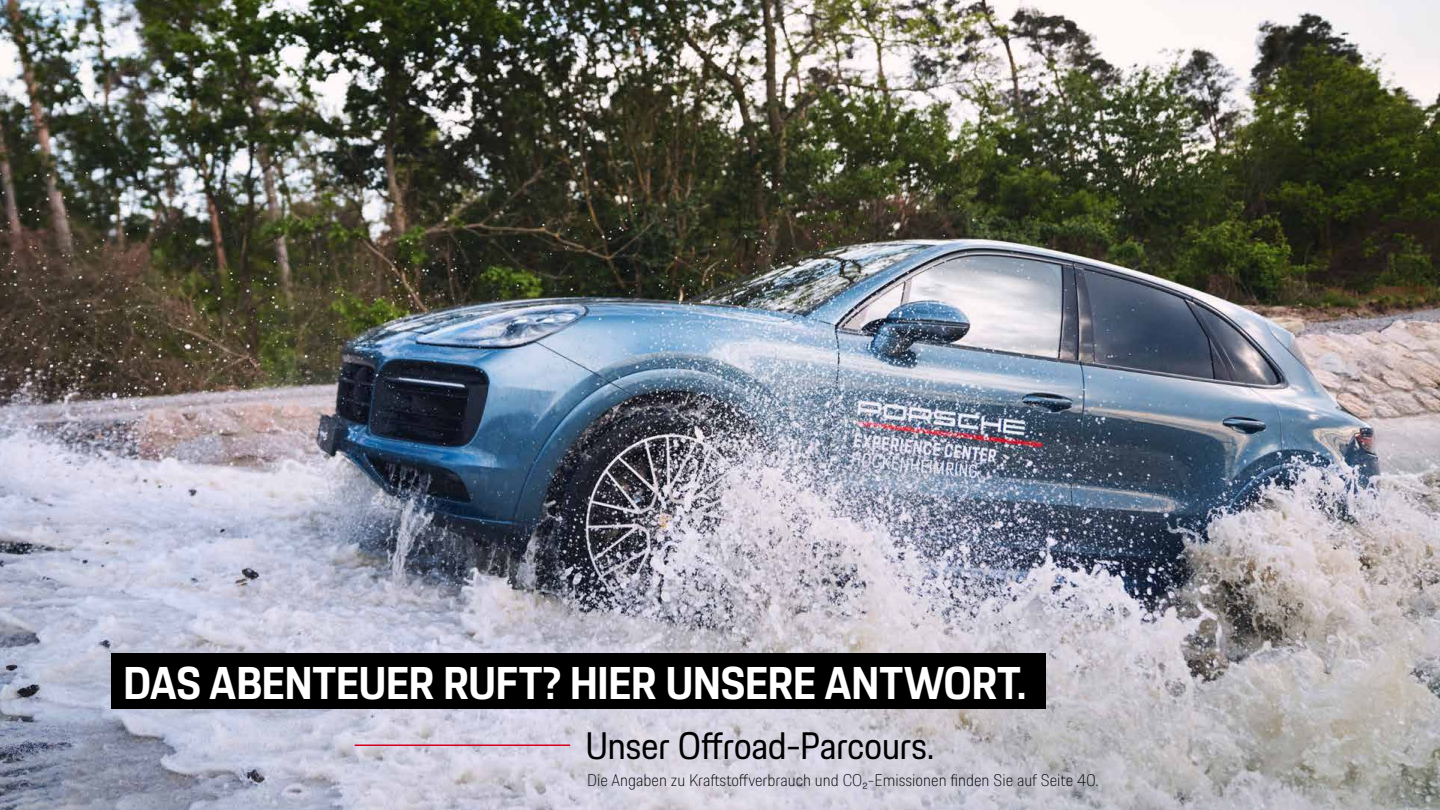
<style>
.page{position:relative;width:1440px;height:810px;background:#fff}
.page>*{position:absolute;margin:0;border:0;box-sizing:border-box;transform-origin:0 0}
.t1{font:700 45px "Porsche Next";letter-spacing:-.01em;color:#fff}
.t2{font:37.5px "Porsche Next";letter-spacing:-.015em;color:#000}
.t3{font:100 16.5px "Porsche Next";color:#000}
</style>
<div class="page">
<img style="left:0;top:0;width:1440px;height:810px">
<hr style="left:355px;top:744px;width:215px;height:2px;background:#d5001c">
<div style="left:112px;top:653px;width:934px;height:56px;background:#000"></div>
<h1 class="t1" style="left:123px;top:653px;width:905px">DAS ABENTEUER RUFT? HIER UNSERE ANTWORT.</h1>
<h2 class="t2" style="left:585px;top:721px;width:351px">Unser Offroad-Parcours.</h2>
<p class="t3" style="left:587px;top:769px;width:513px">Die Angaben zu Kraftstoffverbrauch und CO₂-Emissionen finden Sie auf Seite 40.</p>
</div>
